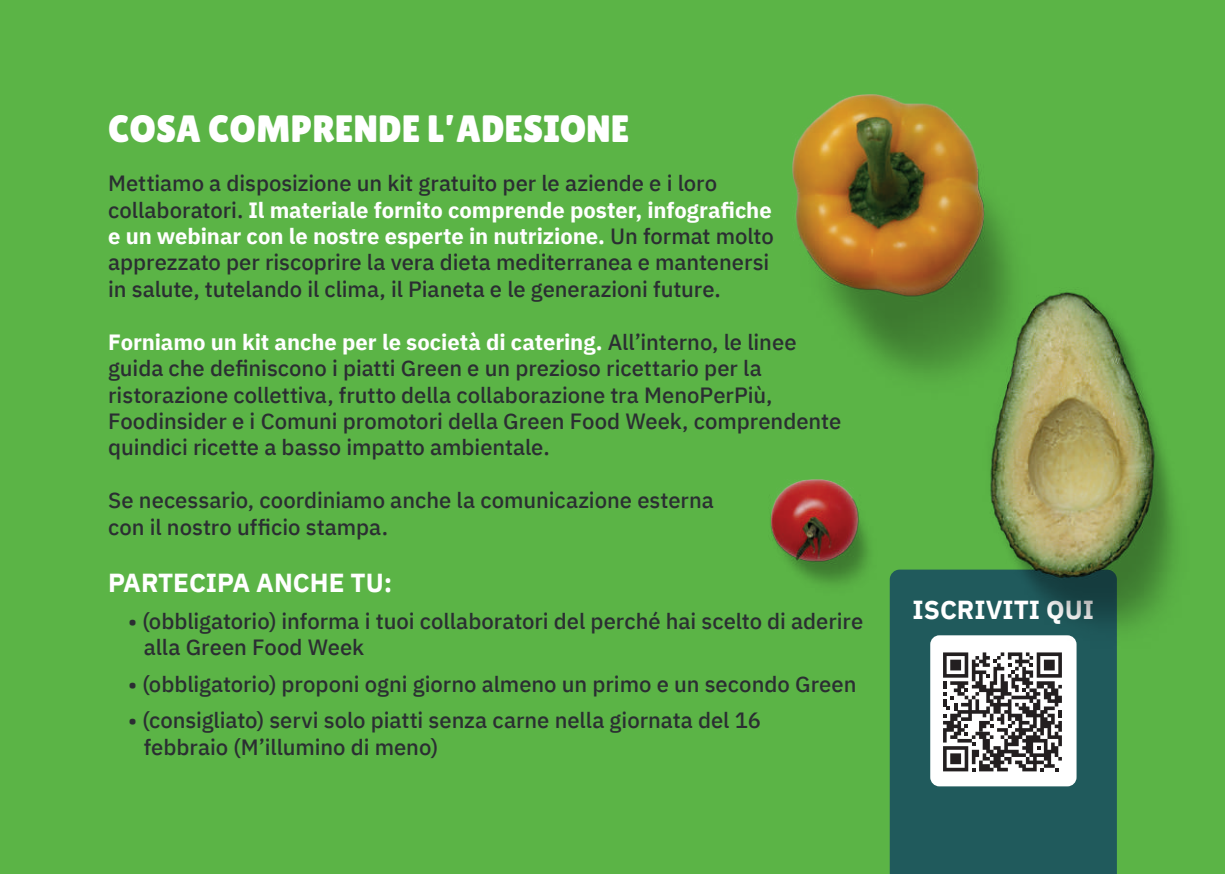
<style>
.page{position:relative;width:1225px;height:874px;background:#fff}
.page>*{position:absolute;margin:0;border:0;box-sizing:border-box;transform-origin:0 0}
.t1{font:38px "Lilita One";color:#fff}
.t2{font:700 26px "IBM Plex Sans";color:#fff}
.t3{font:500 22px/26.4px "IBM Plex Sans";color:#2b2e32}
.s1{font-weight:700;color:#fff}
</style>
<div class="page">
<div style="left:0;top:0;width:1225px;height:873px;background:#5bb446"></div>
<img style="left:770px;top:479px;width:99px;height:106px">
<div style="left:889px;top:569px;width:228px;height:304px;background:#205a5c"></div>
<div style="left:930px;top:635px;width:146px;height:151px;background:#fff;border-radius:9px"></div>
<svg style="left:943px;top:652px;width:119px;height:119px"></svg>
<img style="left:982px;top:292px;width:194px;height:357px">
<img style="left:793px;top:95px;width:243px;height:304px">
<h1 class="t1" style="left:108px;top:107px;width:523px">COSA COMPRENDE L’ADESIONE</h1>
<p class="t3" style="left:108px;top:168px;width:667px">Mettiamo a disposizione un kit gratuito per le aziende e i loro collaboratori. <span class="s1">Il materiale fornito comprende poster, infografiche e un webinar con le nostre esperte in nutrizione.</span> Un format molto apprezzato per riscoprire la vera dieta mediterranea e mantenersi in salute, tutelando il clima, il Pianeta e le generazioni future.</p>
<p class="t3" style="left:108px;top:327px;width:734px"><span class="s1">Forniamo un kit anche per le società di catering.</span> All’interno, le linee guida che definiscono i piatti Green e un prezioso ricettario per la ristorazione collettiva, frutto della collaborazione tra MenoPerPiù, Foodinsider e i Comuni promotori della Green Food Week, comprendente quindici ricette a basso impatto ambientale.</p>
<p class="t3" style="left:108px;top:485px;width:607px">Se necessario, coordiniamo anche la comunicazione esterna con il nostro ufficio stampa.</p>
<p class="t2" style="left:108px;top:562px;width:286px">PARTECIPA ANCHE TU:</p>
<p class="t3" style="left:144px;top:605px;width:721px;text-indent:-16px">• (obbligatorio) informa i tuoi collaboratori del perché hai scelto di aderire alla Green Food Week</p>
<p class="t3" style="left:128px;top:668px;width:730px">• (obbligatorio) proponi ogni giorno almeno un primo e un secondo Green</p>
<p class="t3" style="left:144px;top:705px;width:619px;text-indent:-16px">• (consigliato) servi solo piatti senza carne nella giornata del 16 febbraio (M’illumino di meno)</p>
<p class="t2" style="left:912px;top:589px;width:183px">ISCRIVITI QUI</p>
</div>
